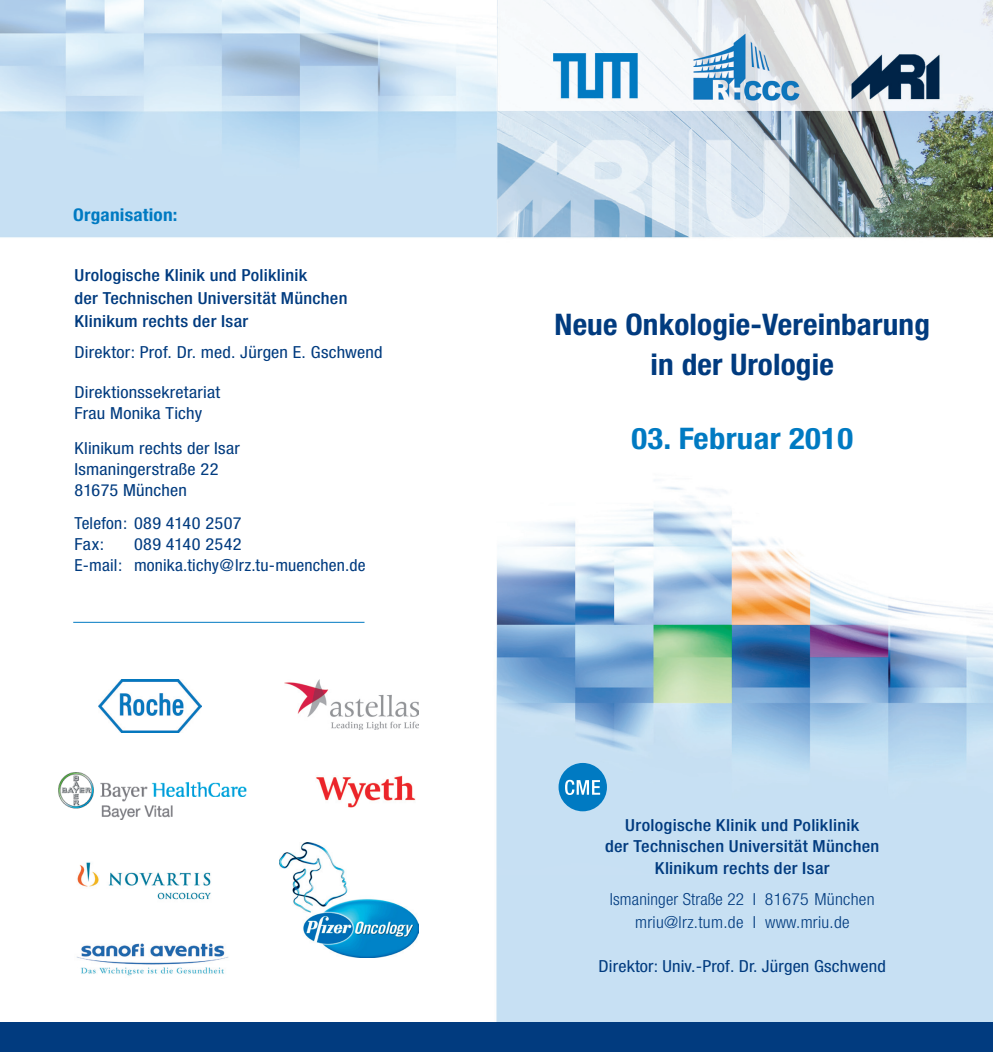
<style>
.page{position:relative;width:993px;height:1052px;background:#fff}
.page>*{position:absolute;margin:0;border:0;box-sizing:border-box;transform-origin:0 0}
.t1{font:700 condensed 29.75px/40.2px "Helvetica Neue";letter-spacing:.005em;color:#013b7f;text-align:center;scale:1.05 1}
.t2{font:700 condensed 29.75px "Helvetica Neue";letter-spacing:.01em;color:#007ac2;scale:1.1 1}
.t3{font:700 condensed 17.5px "Helvetica Neue";letter-spacing:.01em;color:#007ac2;scale:1.1 1}
.t4{font:condensed 16.62px/21px "Helvetica Neue";letter-spacing:.01em;color:#013b7f;scale:1.1 1}
.t5{font:500 condensed 16.62px/22.8px "Helvetica Neue";letter-spacing:.015em;color:#013b7f;scale:1.1 1}
.t6{font:300 condensed 16.62px/22.8px "Helvetica Neue";letter-spacing:.015em;color:#013b7f;text-align:center}
.t7{font:condensed 16.62px/21px "Helvetica Neue";letter-spacing:.01em;color:#013b7f;scale:1.05 1}
</style>
<div class="page">
<img style="left:0;top:0;width:992px;height:1022px">
<div style="left:0;top:1022px;width:992px;height:30px;background:#013b7f"></div>
<div style="left:558px;top:763px;width:48px;height:48px;background:#007ac2;border-radius:50%"></div>
<svg style="left:565px;top:780px;width:35px;height:15px"></svg>
<img style="left:692px;top:32px;width:108px;height:71px">
<img style="left:99px;top:679px;width:102px;height:53px">
<img style="left:284px;top:680px;width:134px;height:49px">
<img style="left:315px;top:776px;width:100px;height:31px">
<img style="left:74px;top:859px;width:142px;height:46px">
<img style="left:279px;top:842px;width:140px;height:115px">
<img style="left:66px;top:932px;width:171px;height:55px">
<img style="left:59px;top:773px;width:188px;height:47px">
<hr style="left:73px;top:622px;width:291px;height:1px;background:#007ac2">
<p class="t3" style="left:73px;top:204px;width:96px">Organisation:</p>
<p class="t5" style="left:74px;top:263px;width:250px">Urologische Klinik und Poliklinik<br>der Technischen Universität München<br>Klinikum rechts der Isar</p>
<p class="t4" style="left:74px;top:341px;width:281px">Direktor: Prof. Dr. med. Jürgen E. Gschwend</p>
<p class="t4" style="left:74px;top:381px;width:134px">Direktionssekretariat<br>Frau Monika Tichy</p>
<p class="t4" style="left:74px;top:437px;width:152px">Klinikum rechts der Isar<br>Ismaningerstraße 22<br>81675 München</p>
<p class="t7" style="left:74px;top:513px;width:160px">Telefon: 089 4140 2507<br>Fax:</p>
<p class="t4" style="left:74px;top:534px;width:266px;text-indent:59px">089 4140 2542<br>E-mail: monika.tichy@lrz.tu-muenchen.de</p>
<h1 class="t1" style="left:554px;top:304px;width:359px">Neue Onkologie-Vereinbarung in der Urologie</h1>
<h1 class="t2" style="left:631px;top:421px;width:203px">03. Februar 2010</h1>
<p class="t5" style="left:605px;top:814px;width:251px;line-height:21.5px;text-align:center">Urologische Klinik und Poliklinik<br>der Technischen Universität München<br>Klinikum rechts der Isar</p>
<p class="t6" style="left:609px;top:888px;width:266px">Ismaninger Straße 22 I 81675 München mriu@lrz.tum.de I www.mriu.de</p>
<p class="t4" style="left:598px;top:955px;width:263px">Direktor: Univ.-Prof. Dr. Jürgen Gschwend</p>
</div>
